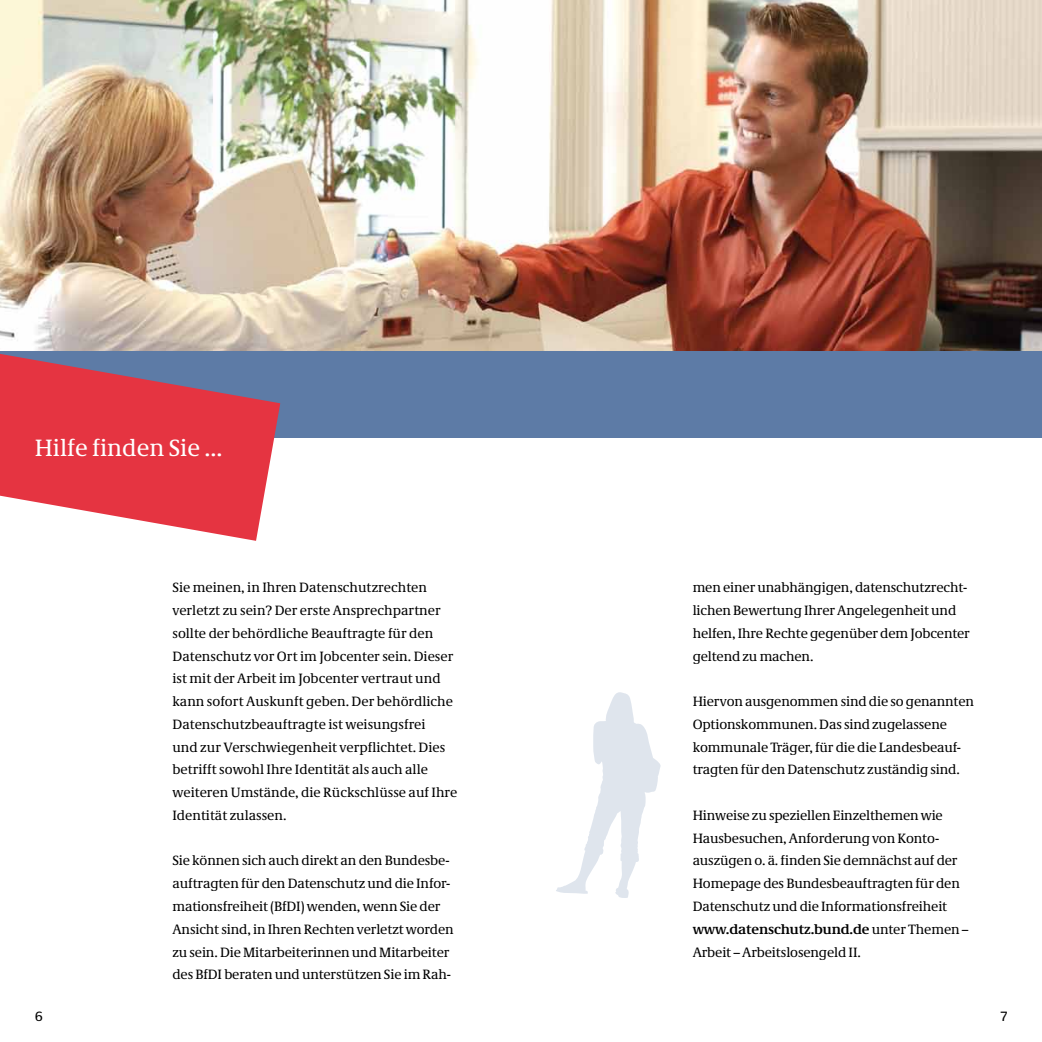
<style>
.page{position:relative;width:1042px;height:1042px;background:#fff}
.page>*{position:absolute;margin:0;border:0;box-sizing:border-box;transform-origin:0 0}
.t1{font:24.5px "Neue Demos";color:#fff}
.t2{font:14px/22.8px "Neue Demos";letter-spacing:-.01em;color:#000}
.t3{font:14px "Neue Praxis";color:#000}
.s1{font-weight:700}
</style>
<div class="page">
<img style="left:0;top:0;width:1042px;height:351px">
<svg style="left:556px;top:692px;width:105px;height:206px"></svg>
<div style="left:0;top:351px;width:1042px;height:87px;background:#5d7ba6"></div>
<svg style="left:0;top:354px;width:280px;height:187px;fill:#e53441"></svg>
<h1 class="t1" style="left:35px;top:433px;width:189px">Hilfe finden Sie ...</h1>
<p class="t2" style="left:172px;top:576px;width:286px">Sie meinen, in Ihren Datenschutzrechten verletzt zu sein? Der erste Ansprechpartner sollte der behördliche Beauftragte für den Datenschutz vor Ort im Jobcenter sein. Dieser ist mit der Arbeit im Jobcenter vertraut und kann sofort Auskunft geben. Der behördliche Datenschutzbeauftragte ist weisungsfrei<br>und zur Verschwiegenheit verpflichtet. Dies betrifft sowohl Ihre Identität als auch alle weiteren Umstände, die Rückschlüsse auf Ihre Identität zulassen.</p>
<p class="t2" style="left:172px;top:849px;width:283px">Sie können sich auch direkt an den Bundesbe&shy;auftragten für den Datenschutz und die Infor&shy;mationsfreiheit (BfDI) wenden, wenn Sie der Ansicht sind, in Ihren Rechten verletzt worden zu sein. Die Mitarbeiterinnen und Mitarbeiter des BfDI beraten und unterstützen Sie im Rah-</p>
<p class="t2" style="left:692px;top:576px;width:279px">men einer unabhängigen, datenschutzrecht&shy;lichen Bewertung Ihrer Angelegenheit und helfen, Ihre Rechte gegenüber dem Jobcenter geltend zu machen.</p>
<p class="t2" style="left:692px;top:690px;width:283px">Hiervon ausgenommen sind die so genannten Optionskommunen. Das sind zugelassene kommunale Träger, für die die Landesbeauf&shy;tragten für den Datenschutz zuständig sind.</p>
<p class="t2" style="left:692px;top:804px;width:277px">Hinweise zu speziellen Einzelthemen wie Hausbesuchen, Anforderung von Konto&shy;auszügen o. ä. finden Sie demnächst auf der Homepage des Bundesbeauftragten für den Datenschutz und die Informationsfreiheit <span class="s1">www.datenschutz.bund.de</span> unter Themen – Arbeit – Arbeitslosengeld II.</p>
<p class="t3" style="left:35px;top:1007px;width:10px">6</p>
<p class="t3" style="left:1001px;top:1007px;width:8px">7</p>
</div>
